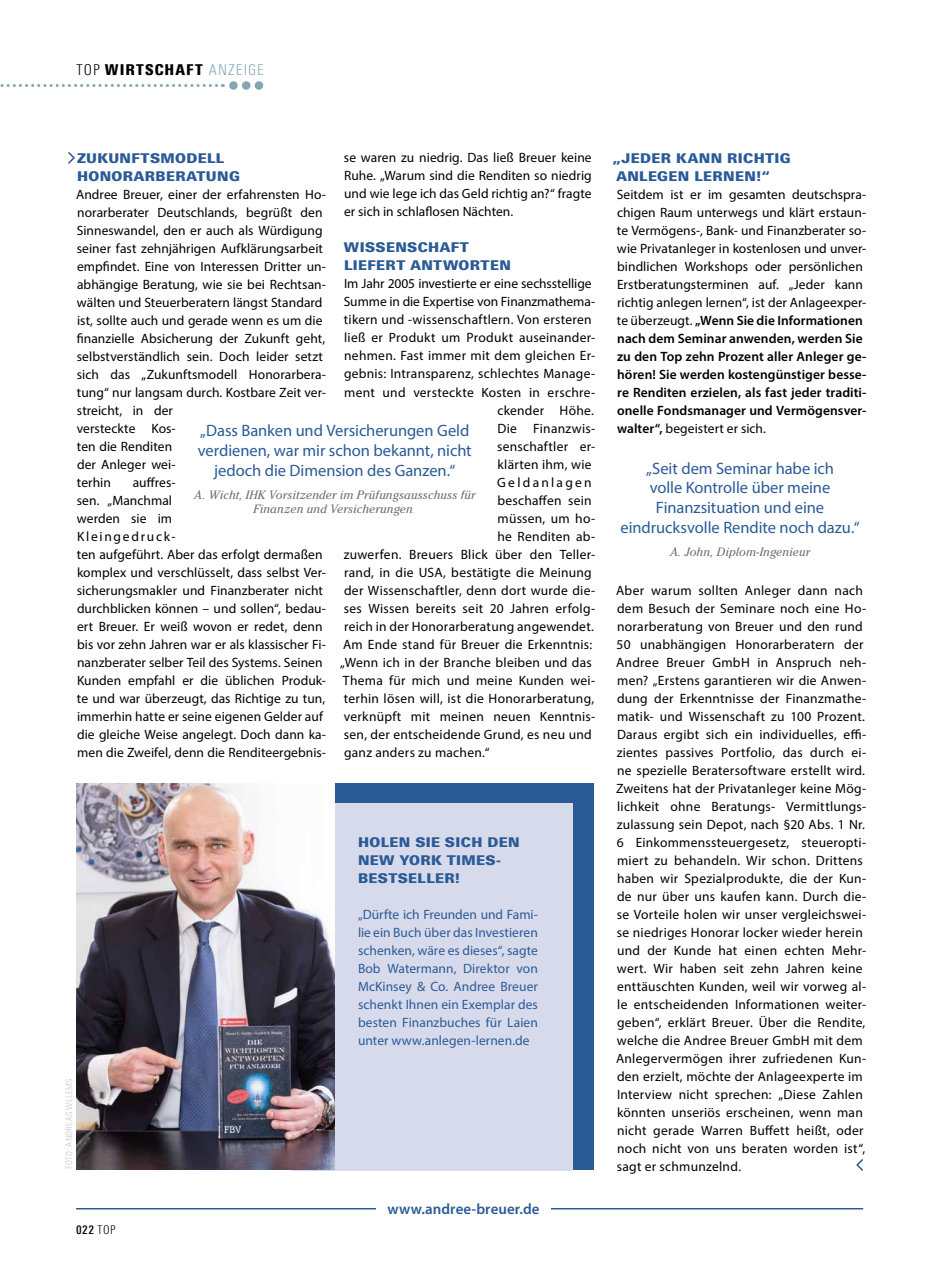
<style>
.page{position:relative;width:927px;height:1276px;background:#fff}
.page>*{position:absolute;margin:0;border:0;box-sizing:border-box;transform-origin:0 0}
.t1{font:16.5px/19.8px "Myriad Pro";letter-spacing:-.005em;color:#2a5b97;text-align:center}
.t2{font:600 15px "Myriad Pro";letter-spacing:.005em;color:#2a5b97}
.t3{font:900 15px "Linotype Univers 820 Cn";letter-spacing:.075em;color:#000}
.t4{font:13.5px/18px "Myriad Pro";letter-spacing:.015em;color:#000}
.t5{font:13.5px/18px "Myriad Pro";letter-spacing:.005em;color:#2a5b97;text-align:justify}
.t6{font:900 13.5px/18px "Linotype Univers 830";letter-spacing:.03em;color:#2a5b97}
.t7{font:13.5px "Myriad Pro";letter-spacing:-.01em;color:#000}
.t8{font:13.5px "Myriad Pro";letter-spacing:-.005em;color:#000}
.t9{font:13.5px "Myriad Pro";letter-spacing:.17em;color:#000}
.t10{font:italic 12px/14.4px "Cheltenham Std";letter-spacing:.01em;color:#6b6e6e;text-align:center}
.t11{font:500 12px "Linotype Univers 520 Cn";color:#000}
.t12{font:300 9px "Linotype Univers 320 Cn";letter-spacing:.04em;color:#c6c6c6}
.s1{font-family:"Linotype Univers 320 Cn";font-weight:300}
.s2{font-family:"Linotype Univers 320 Cn";font-weight:300;color:#83a6b5}
.s3{color:#d6d7d8}
.s4{font-weight:600}
</style>
<div class="page">
<hr style="left:76px;top:1208px;width:787px;height:1px;background:#2a5b97">
<div style="left:376px;top:1196px;width:175px;height:23px;background:#fff"></div>
<svg style="left:68px;top:152px;width:7px;height:12px"></svg>
<div style="left:121px;top:783px;width:472px;height:386px;background:#2a5b97"></div>
<div style="left:292px;top:804px;width:281px;height:367px;background:#d7daeb"></div>
<img style="left:77px;top:783px;width:258px;height:386px">
<svg style="left:856px;top:1159px;width:7px;height:12px"></svg>
<svg style="left:0;top:84px;width:223px;height:3px"></svg>
<div style="left:229px;top:81px;width:9px;height:9px;background:#83a6b5;border-radius:50%"></div>
<div style="left:242px;top:81px;width:8px;height:9px;background:#83a6b5;border-radius:50%"></div>
<div style="left:255px;top:81px;width:8px;height:9px;background:#83a6b5;border-radius:50%"></div>
<p class="t3" style="left:77px;top:60px;width:189px"><span class="s1">TOP</span> WIRTSCHAFT <span class="s2">ANZEIGE</span></p>
<p class="t6" style="left:77px;top:149px;width:164px">ZUKUNFTSMODELL<br>HONORARBERATUNG</p>
<p class="t4" style="left:76px;top:185px;width:251px">Andree Breuer, einer der erfahrensten Ho&shy;norarberater Deutschlands, begrüßt den Sinneswandel, den er auch als Würdigung seiner fast zehnjährigen Aufklärungsarbeit empfindet. Eine von Interessen Dritter un&shy;abhängige Beratung, wie sie bei Rechtsan&shy;wälten und Steuerberatern längst Standard ist, sollte auch und gerade wenn es um die finanzielle Absicherung der Zukunft geht, selbstverständlich sein. Doch leider setzt sich das „Zukunftsmodell Honorarbera&shy;tung“ nur langsam durch. Kostbare Zeit ver&shy;streicht, in der<br>versteckte Kos-<br>ten die Renditen<br>der Anleger wei-<br>terhin</p>
<p class="t4" style="left:344px;top:149px;width:249px;text-align:justify">se waren zu niedrig. Das ließ Breuer keine Ruhe. „Warum sind die Renditen so niedrig und wie lege ich das Geld richtig an?“ fragte er sich in schlaflosen Nächten.</p>
<p class="t6" style="left:344px;top:238px;width:168px">WISSENSCHAFT<br>LIEFERT ANTWORTEN</p>
<p class="t7" style="left:344px;top:276px;width:249px">Im Jahr 2005 investierte er eine sechsstellige</p>
<p class="t8" style="left:344px;top:294px;width:253px">Summe in die Expertise von Finanzmathema-</p>
<p class="t4" style="left:344px;top:311px;width:249px">tikern und -wissenschaftlern. Von ersteren</p>
<p class="t4" style="left:344px;top:329px;width:252px">ließ er Produkt um Produkt auseinander-</p>
<p class="t4" style="left:344px;top:347px;width:253px">nehmen. Fast immer mit dem gleichen Er-</p>
<p class="t4" style="left:344px;top:365px;width:253px">gebnis: Intransparenz, schlechtes Manage-</p>
<p class="t4" style="left:344px;top:383px;width:253px">ment und versteckte Kosten in erschre-</p>
<p class="t4" style="left:497px;top:401px;width:98px">ckender Höhe.</p>
<p class="t4" style="left:497px;top:419px;width:99px">Die Finanzwis-</p>
<p class="t4" style="left:497px;top:437px;width:99px">senschaftler er-</p>
<p class="t4" style="left:497px;top:455px;width:96px">klärten ihm, wie</p>
<p class="t9" style="left:497px;top:473px;width:96px">Geldanlagen</p>
<p class="t4" style="left:498px;top:491px;width:96px">beschaffen sein</p>
<p class="t4" style="left:498px;top:509px;width:99px">müssen, um ho-</p>
<p class="t4" style="left:497px;top:527px;width:99px">he Renditen ab-</p>
<p class="t4" style="left:344px;top:545px;width:253px">zuwerfen. Breuers Blick über den Teller-</p>
<p class="t4" style="left:344px;top:563px;width:249px">rand, in die USA, bestätigte die Meinung</p>
<p class="t4" style="left:344px;top:581px;width:253px">der Wissenschaftler, denn dort wurde die-</p>
<p class="t4" style="left:344px;top:599px;width:253px">ses Wissen bereits seit 20 Jahren erfolg-</p>
<p class="t4" style="left:344px;top:617px;width:251px">reich in der Honorarberatung angewendet.</p>
<p class="t4" style="left:343px;top:635px;width:251px">Am Ende stand für Breuer die Erkenntnis:</p>
<p class="t4" style="left:340px;top:653px;width:253px">„Wenn ich in der Branche bleiben und das</p>
<p class="t4" style="left:343px;top:671px;width:254px">Thema für mich und meine Kunden wei-</p>
<p class="t4" style="left:344px;top:689px;width:252px">terhin lösen will, ist die Honorarberatung,</p>
<p class="t4" style="left:344px;top:707px;width:253px">verknüpft mit meinen neuen Kenntnis-</p>
<p class="t4" style="left:344px;top:725px;width:249px">sen, der entscheidende Grund, es neu und</p>
<p class="t4" style="left:344px;top:743px;width:147px">ganz anders zu machen.“</p>
<p class="t1" style="left:198px;top:421px;width:275px">„Dass Banken und Versicherungen Geld verdienen, war mir schon bekannt, nicht jedoch die Dimension des Ganzen.“</p>
<p class="t10" style="left:194px;top:487px;width:283px">A. Wicht, IHK Vorsitzender im Prüfungsausschuss für<br>Finanzen und Versicherungen<span class="s3">.</span></p>
<p class="t4" style="left:77px;top:473px;width:251px;text-indent:56px">auffres-<br>sen. „Manchmal<br>werden sie im<br>Kleingedruck-<br>ten aufgeführt. Aber das erfolgt dermaßen komplex und verschlüsselt, dass selbst Ver&shy;sicherungsmakler und Finanzberater nicht durchblicken können – und sollen“, bedau&shy;ert Breuer. Er weiß wovon er redet, denn bis vor zehn Jahren war er als klassischer Fi&shy;nanzberater selber Teil des Systems. Seinen Kunden empfahl er die üblichen Produk&shy;te und war überzeugt, das Richtige zu tun, immerhin hatte er seine eigenen Gelder auf die gleiche Weise angelegt. Doch dann ka&shy;men die Zweifel, denn die Renditeergebnis-</p>
<p class="t12" style="left:64px;top:1169px;width:92px;rotate:-90deg">FOTO: ANDREAS WLLEMS</p>
<p class="t11" style="left:76px;top:1222px;width:41px">022 <span class="s1">TOP</span></p>
<p class="t6" style="left:358px;top:833px;width:163px">HOLEN SIE SICH DEN<br>NEW YORK TIMES-<br>BESTSELLER!</p>
<p class="t5" style="left:358px;top:905px;width:181px">„Dürfte ich Freunden und Fami&shy;lie ein Buch über das Investieren schenken, wäre es dieses“, sagte Bob Watermann, Direktor von McKinsey &amp; Co. Andree Breuer schenkt Ihnen ein Exemplar des besten Finanzbuches für Laien unter www.anlegen-lernen.de</p>
<p class="t2" style="left:387px;top:1199px;width:154px">www.andree-breuer.de</p>
<p class="t6" style="left:613px;top:149px;width:180px">„JEDER KANN RICHTIG<br>ANLEGEN LERNEN!“</p>
<p class="t4" style="left:617px;top:185px;width:251px">Seitdem ist er im gesamten deutschspra&shy;chigen Raum unterwegs und klärt erstaun&shy;te Vermögens-, Bank- und Finanzberater so&shy;wie Privatanleger in kostenlosen und unver&shy;bindlichen Workshops oder persönlichen Erstberatungsterminen auf. „Jeder kann richtig anlegen lernen“, ist der Anlageexper&shy;te überzeugt. <span class="s4">„Wenn Sie die Informationen nach dem Seminar anwenden, werden Sie zu den Top zehn Prozent aller Anleger ge&shy;hören! Sie werden kostengünstiger besse&shy;re Renditen erzielen, als fast jeder traditi&shy;onelle Fondsmanager und Vermögensver&shy;walter“,</span> begeistert er sich.</p>
<p class="t1" style="left:620px;top:458px;width:241px">„Seit dem Seminar habe ich<br>volle Kontrolle über meine<br>Finanzsituation und eine eindrucksvolle Rendite noch dazu.“</p>
<p class="t10" style="left:670px;top:544px;width:142px">A. John, Diplom-Ingenieur</p>
<p class="t4" style="left:616px;top:581px;width:252px">Aber warum sollten Anleger dann nach dem Besuch der Seminare noch eine Ho&shy;norarberatung von Breuer und den rund 50 unabhängigen Honorarberatern der Andree Breuer GmbH in Anspruch neh&shy;men? „Erstens garantieren wir die Anwen&shy;dung der Erkenntnisse der Finanzmathe&shy;matik- und Wissenschaft zu 100 Prozent.<br>Daraus ergibt sich ein individuelles, effi&shy;zientes passives Portfolio, das durch ei&shy;ne spezielle Beratersoftware erstellt wird.<br>Zweitens hat der Privatanleger keine Mög&shy;lichkeit ohne Beratungs- Vermittlungs&shy;zulassung sein Depot, nach §20 Abs. 1 Nr.<br>6 Einkommenssteuergesetz, steueropti&shy;miert zu behandeln. Wir schon. Drittens haben wir Spezialprodukte, die der Kun&shy;de nur über uns kaufen kann. Durch die&shy;se Vorteile holen wir unser vergleichswei&shy;se niedriges Honorar locker wieder herein und der Kunde hat einen echten Mehr&shy;wert. Wir haben seit zehn Jahren keine enttäuschten Kunden, weil wir vorweg al&shy;le entscheidenden Informationen weiter&shy;geben“, erklärt Breuer. Über die Rendite, welche die Andree Breuer GmbH mit dem Anlegervermögen ihrer zufriedenen Kun&shy;den erzielt, möchte der Anlageexperte im Interview nicht sprechen: „Diese Zahlen könnten unseriös erscheinen, wenn man nicht gerade Warren Buffett heißt, oder noch nicht von uns beraten worden ist“, sagt er schmunzelnd.</p>
</div>
